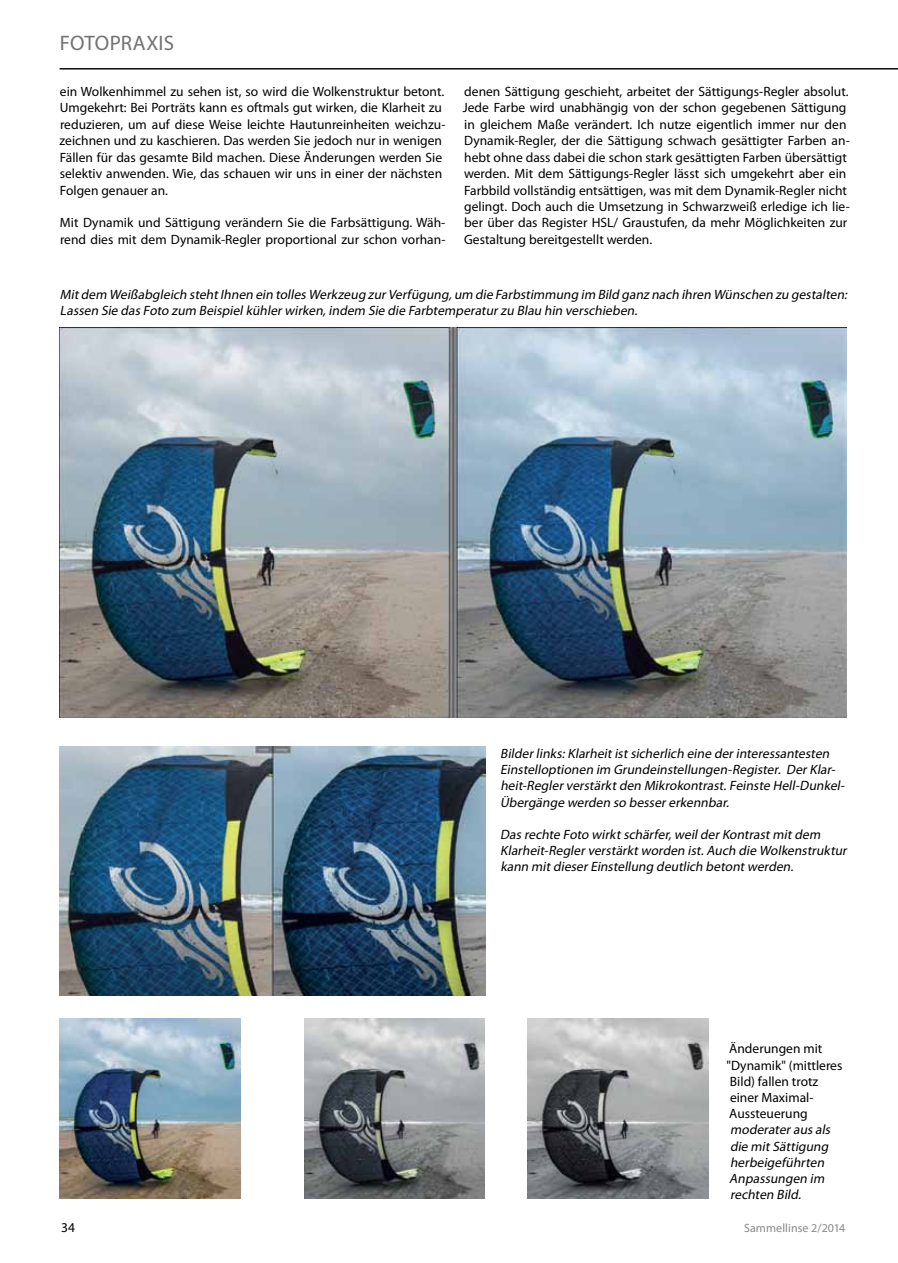
<style>
.page{position:relative;width:898px;height:1263px;background:#fff}
.page>*{position:absolute;margin:0;border:0;box-sizing:border-box;transform-origin:0 0}
.t1{font:21px "Myriad Pro";color:#707172}
.t2{font:13.5px/16.5px "Myriad Pro";color:#000}
.t3{font:italic 13.5px/16.2px "Myriad Pro";color:#000}
.t4{font:12px "Myriad Pro";letter-spacing:.005em;color:#87888a}
</style>
<div class="page">
<hr style="left:60px;top:68px;width:837px;height:2px;background:#000">
<img style="left:60px;top:327px;width:786px;height:390px">
<img style="left:60px;top:746px;width:425px;height:250px">
<img style="left:60px;top:1018px;width:180px;height:181px">
<img style="left:304px;top:1018px;width:180px;height:181px">
<img style="left:527px;top:1018px;width:181px;height:181px">
<h1 class="t1" style="left:60px;top:30px;width:13px">fotopraxis</h1>
<p class="t2" style="left:60px;top:83px;width:387px">ein Wolkenhimmel zu sehen ist, so wird die Wolkenstruktur betont.<br>Umgekehrt: Bei Porträts kann es oftmals gut wirken, die Klarheit zu reduzieren, um auf diese Weise leichte Hautunreinheiten weichzu&shy;zeichnen und zu kaschieren. Das werden Sie jedoch nur in wenigen Fällen für das gesamte Bild machen. Diese Änderungen werden Sie selektiv anwenden. Wie, das schauen wir uns in einer der nächsten Folgen genauer an.</p>
<p class="t2" style="left:60px;top:214px;width:387px">Mit Dynamik und Sättigung verändern Sie die Farbsättigung. Wäh&shy;rend dies mit dem Dynamik-Regler proportional zur schon vorhan-</p>
<p class="t2" style="left:462px;top:83px;width:388px">denen Sättigung geschieht, arbeitet der Sättigungs-Regler absolut.<br>Jede Farbe wird unabhängig von der schon gegebenen Sättigung in gleichem Maße verändert. Ich nutze eigentlich immer nur den Dynamik-Regler, der die Sättigung schwach gesättigter Farben an&shy;hebt ohne dass dabei die schon stark gesättigten Farben übersättigt werden. Mit dem Sättigungs-Regler lässt sich umgekehrt aber ein Farbbild vollständig entsättigen, was mit dem Dynamik-Regler nicht gelingt. Doch auch die Umsetzung in Schwarzweiß erledige ich lie&shy;ber über das Register HSL/ Graustufen, da mehr Möglichkeiten zur Gestaltung bereitgestellt werden.</p>
<p class="t3" style="left:60px;top:286px;width:791px">Mitdem Weißabgleich stehtIhnen ein tolles Werkzeug zurVerfügung,um die Farbstimmung im Bild ganz nach ihren Wünschen zu gestalten:<br>Lassen Sie das Foto zum Beispielkühlerwirken,indem Sie die Farbtemperaturzu Blau hin verschieben.</p>
<p class="t3" style="left:500px;top:745px;width:348px">Bilderlinks:Klarheitistsicherlich eine derinteressantesten Einstelloptionen im Grundeinstellungen-Register. DerKlar&shy;heit-Reglerverstärktden Mikrokontrast.Feinste Hell-Dunkel-Übergänge werden so bessererkennbar.</p>
<p class="t3" style="left:500px;top:826px;width:350px">Das rechte Foto wirktschärfer,weilderKontrastmitdem<br>Klarheit-Reglerverstärktworden ist.Auch die Wolkenstruktur kann mitdieserEinstellung deutlich betontwerden.</p>
<p class="t2" style="left:726px;top:1040px;width:117px">Änderungen mit "Dynamik" (mittleres<br>Bild) fallen trotz einer Maximal-<br>Aussteuerung</p>
<p class="t3" style="left:729px;top:1121px;width:105px">moderateraus als die mitSättigung herbeigeführten<br>Anpassungen im rechten Bild.</p>
<p class="t2" style="left:61px;top:1219px;width:15px">34</p>
<p class="t4" style="left:743px;top:1221px;width:103px">Sammellinse 2/2014</p>
</div>
